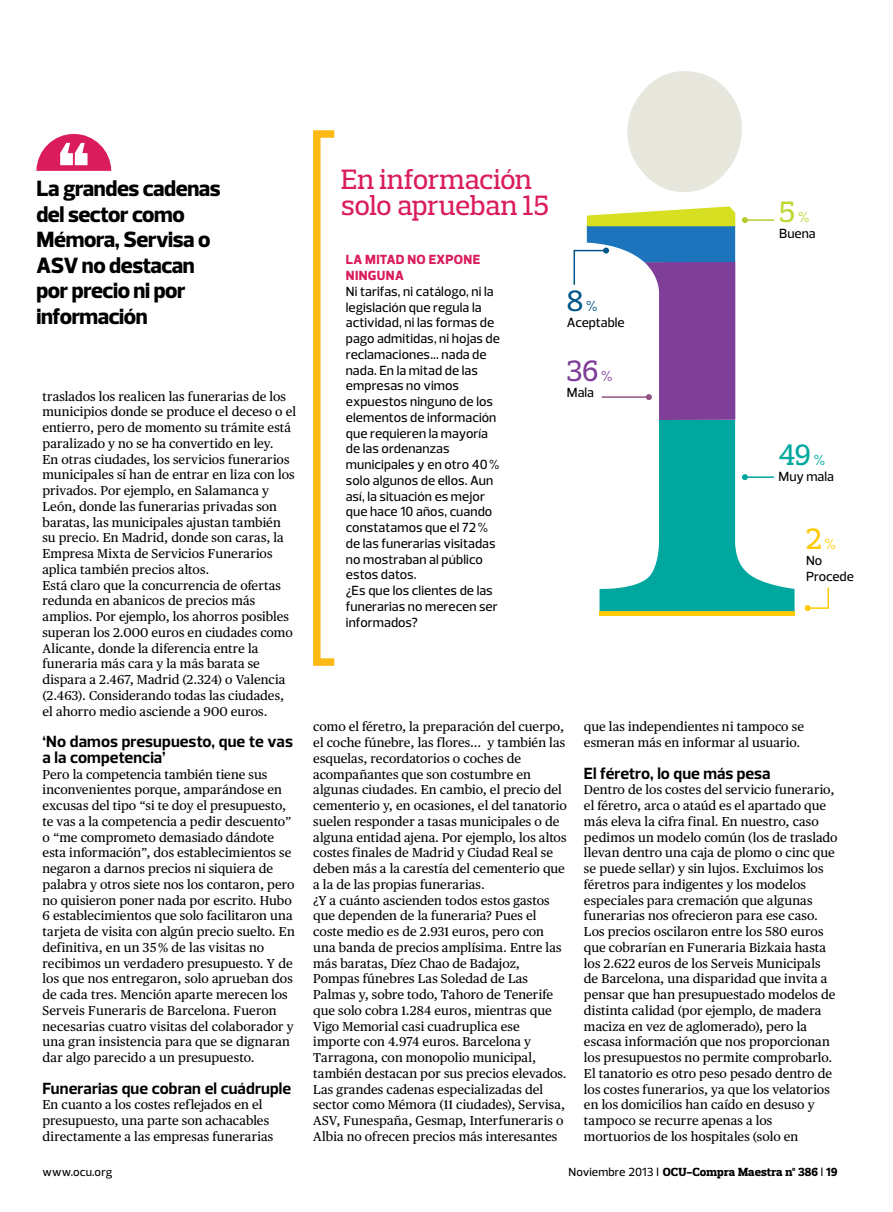
<style>
.page{position:relative;width:893px;height:1212px;background:#fff}
.page>*{position:absolute;margin:0;border:0;box-sizing:border-box;transform-origin:0 0}
.t1{font:500 30px "Prelo Slab";color:#00a79e}
.t2{font:500 30px "Prelo Slab";color:#7f3f98}
.t3{font:500 30px "Prelo Slab";color:#bfd730}
.t4{font:500 30px "Prelo Slab";color:#005687}
.t5{font:500 30px "Prelo Slab";color:#ffcb05}
.t6{font:500 28.5px/26.2px "Prelo Slab";letter-spacing:-.015em;color:#da1c5c}
.t7{font:800 22.5px/25.5px "Prelo";letter-spacing:-.02em;color:#000}
.t8{font:700 16.5px/15.8px "Prelo";letter-spacing:.005em;color:#000}
.t9{font:500 13.5px/15.8px "Prelo";letter-spacing:.005em;color:#000}
.t10{font:800 13.5px/15.8px "Prelo";letter-spacing:.025em;color:#da1c5c}
.t11{font:12.9px/15.8px "Publico Text";letter-spacing:.005em;color:#000}
.t12{font:800 12px "Prelo Slab";letter-spacing:.005em;color:#000}
.t13{font:500 12px "Prelo";letter-spacing:.01em;color:#000}
.s1{font-size:15px}
.s2{font-family:"Prelo";font-weight:500}
.s3{font-family:"Prelo"}
</style>
<div class="page">
<svg style="left:36px;top:134px;width:75px;height:37px"></svg>
<div style="left:313px;top:130px;width:25px;height:536px;border:8px solid #fdb913"></div>
<svg style="left:627px;top:71px;width:115px;height:121px"></svg>
<div style="left:599px;top:611px;width:196px;height:5px;background:#ffcb05"></div>
<svg style="left:573px;top:206px;width:222px;height:405px"></svg>
<svg style="left:805px;top:587px;width:25px;height:24px"></svg>
<h3 class="t7" style="left:36px;top:176px;width:186px">La grandes cadenas del sector como<br>Mémora, Servisa o<br>ASV no destacan por precio ni por información</h3>
<p class="t11" style="left:43px;top:388px;width:255px">traslados los realicen las funerarias de los municipios donde se produce el deceso o el entierro, pero de momento su trámite está paralizado y no se ha convertido en ley.<br>En otras ciudades, los servicios funerarios municipales sí han de entrar en liza con los privados. Por ejemplo, en Salamanca y León, donde las funerarias privadas son baratas, las municipales ajustan también su precio. En Madrid, donde son caras, la Empresa Mixta de Servicios Funerarios aplica también precios altos.<br>Está claro que la concurrencia de ofertas redunda en abanicos de precios más amplios. Por ejemplo, los ahorros posibles superan los 2.000 euros en ciudades como Alicante, donde la diferencia entre la funeraria más cara y la más barata se dispara a 2.467, Madrid (2.324) o Valencia (2.463). Considerando todas las ciudades, el ahorro medio asciende a 900 euros.</p>
<p class="t8" style="left:43px;top:734px;width:252px">‘No damos presupuesto, que te vas a la competencia’</p>
<p class="t11" style="left:43px;top:766px;width:254px">Pero la competencia también tiene sus inconvenientes porque, amparándose en excusas del tipo “si te doy el presupuesto, te vas a la competencia a pedir descuento” o “me comprometo demasiado dándote esta información”, dos establecimientos se negaron a darnos precios ni siquiera de palabra y otros siete nos los contaron, pero no quisieron poner nada por escrito. Hubo 6 establecimientos que solo facilitaron una tarjeta de visita con algún precio suelto. En definitiva, en un 35% de las visitas no recibimos un verdadero presupuesto. Y de los que nos entregaron, solo aprueban dos de cada tres. Mención aparte merecen los Serveis Funeraris de Barcelona. Fueron necesarias cuatro visitas del colaborador y una gran insistencia para que se dignaran dar algo parecido a un presupuesto.</p>
<p class="t8" style="left:43px;top:1080px;width:250px">Funerarias que cobran el cuádruple</p>
<p class="t11" style="left:43px;top:1097px;width:232px">En cuanto a los costes reflejados en el presupuesto, una parte son achacables directamente a las empresas funerarias</p>
<h2 class="t6" style="left:341px;top:166px;width:209px">En información solo aprueban 15</h2>
<p class="t10" style="left:346px;top:252px;width:135px">La mitad no expone ninguna</p>
<p class="t9" style="left:346px;top:283px;width:156px">Ni tarifas, ni catálogo, ni la legislación que regula la actividad, ni las formas de pago admitidas, ni hojas de reclamaciones... nada de nada. En la mitad de las empresas no vimos expuestos ninguno de los elementos de información que requieren la mayoría de las ordenanzas municipales y en otro 40% solo algunos de ellos. Aun así, la situación es mejor que hace 10 años, cuando constatamos que el 72% de las funerarias visitadas no mostraban al público estos datos.<br>¿Es que los clientes de las funerarias no merecen ser informados?</p>
<h1 class="t4" style="left:567px;top:282px;width:32px">8<span class="s1">%</span></h1>
<p class="t9" style="left:567px;top:314px;width:59px">Aceptable</p>
<h1 class="t2" style="left:567px;top:353px;width:47px">36<span class="s1">%</span></h1>
<p class="t9" style="left:567px;top:385px;width:29px">Mala</p>
<h1 class="t3" style="left:779px;top:194px;width:32px">5<span class="s1">%</span></h1>
<p class="t9" style="left:779px;top:226px;width:38px">Buena</p>
<h1 class="t1" style="left:778px;top:437px;width:48px">49<span class="s1">%</span></h1>
<p class="t9" style="left:778px;top:469px;width:57px">Muy mala</p>
<h1 class="t5" style="left:806px;top:521px;width:31px">2<span class="s1">%</span></h1>
<p class="t9" style="left:806px;top:553px;width:49px">No<br>Procede</p>
<p class="t11" style="left:313px;top:719px;width:255px">como el féretro, la preparación del cuerpo, el coche fúnebre, las flores... y también las esquelas, recordatorios o coches de acompañantes que son costumbre en algunas ciudades. En cambio, el precio del cementerio y, en ocasiones, el del tanatorio suelen responder a tasas municipales o de alguna entidad ajena. Por ejemplo, los altos costes finales de Madrid y Ciudad Real se deben más a la carestía del cementerio que a la de las propias funerarias.<br>¿Y a cuánto ascienden todos estos gastos que dependen de la funeraria? Pues el coste medio es de 2.931 euros, pero con una banda de precios amplísima. Entre las más baratas, Díez Chao de Badajoz, Pompas fúnebres Las Soledad de Las Palmas y, sobre todo, Tahoro de Tenerife que solo cobra 1.284 euros, mientras que Vigo Memorial casi cuadruplica ese importe con 4.974 euros. Barcelona y Tarragona, con monopolio municipal, también destacan por sus precios elevados.<br>Las grandes cadenas especializadas del sector como Mémora (11 ciudades), Servisa, ASV, Funespaña, Gesmap, Interfuneraris o Albia no ofrecen precios más interesantes</p>
<p class="t11" style="left:584px;top:719px;width:222px">que las independientes ni tampoco se esmeran más en informar al usuario.</p>
<p class="t8" style="left:584px;top:765px;width:188px">El féretro, lo que más pesa</p>
<p class="t11" style="left:584px;top:782px;width:255px">Dentro de los costes del servicio funerario, el féretro, arca o ataúd es el apartado que más eleva la cifra final. En nuestro, caso pedimos un modelo común (los de traslado llevan dentro una caja de plomo o cinc que se puede sellar) y sin lujos. Excluimos los féretros para indigentes y los modelos especiales para cremación que algunas funerarias nos ofrecieron para ese caso.<br>Los precios oscilaron entre los 580 euros que cobrarían en Funeraria Bizkaia hasta los 2.622 euros de los Serveis Municipals de Barcelona, una disparidad que invita a pensar que han presupuestado modelos de distinta calidad (por ejemplo, de madera maciza en vez de aglomerado), pero la escasa información que nos proporcionan los presupuestos no permite comprobarlo.<br>El tanatorio es otro peso pesado dentro de los costes funerarios, ya que los velatorios en los domicilios han caído en desuso y tampoco se recurre apenas a los mortuorios de los hospitales (solo en</p>
<p class="t13" style="left:43px;top:1164px;width:71px">www.ocu.org</p>
<p class="t12" style="left:568px;top:1164px;width:271px"><span class="s2">Noviembre 2013 l</span> OCU-Compra Maestra nº 386 <span class="s2">l</span> <span class="s3">19</span></p>
</div>
